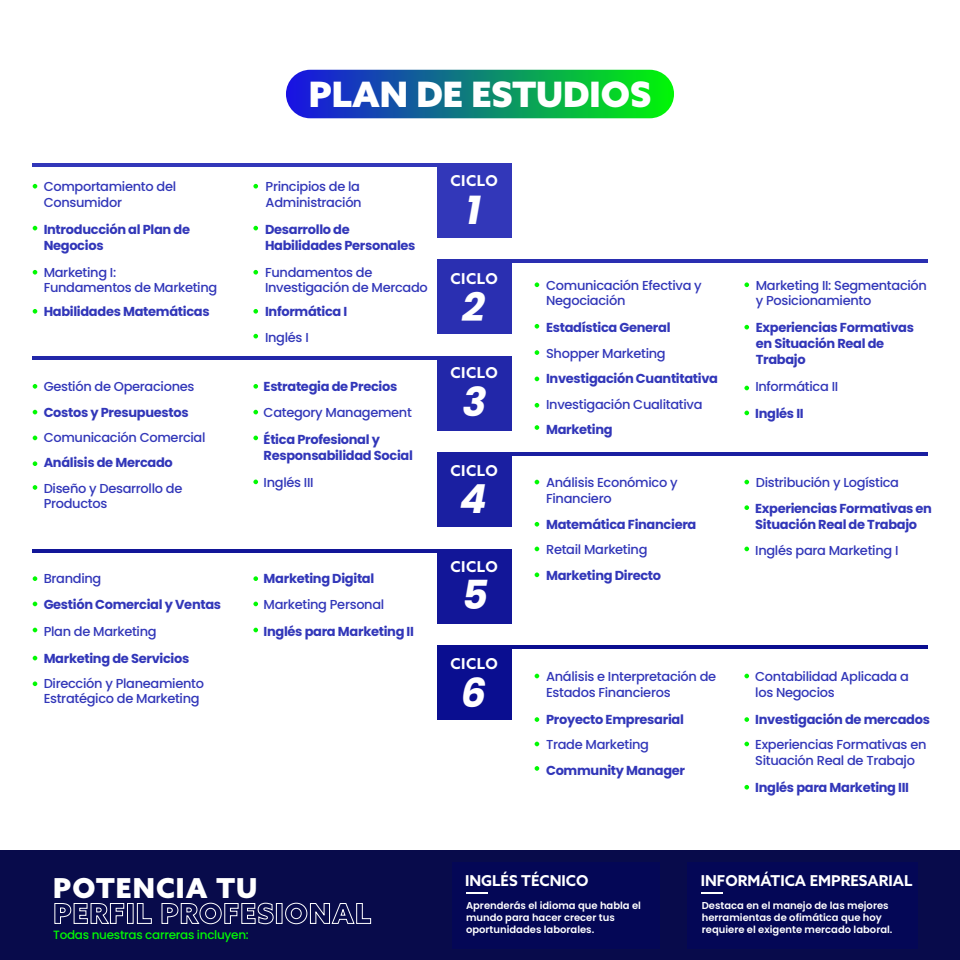
<style>
.page{position:relative;width:960px;height:960px;background:#fff}
.page>*{position:absolute;margin:0;border:0;box-sizing:border-box;transform-origin:0 0}
.t1{font:italic 700 40px "Poppins";color:#fff}
.t2{font:900 35px "Azo Sans";color:#fff}
.t3{font:900 27.5px "Azo Sans";letter-spacing:.04em;color:#fff}
.t4{font:700 15px "Azo Sans";color:#fff}
.t5{font:500 13px/15.6px "Poppins";letter-spacing:-.025em;color:#3237b9}
.t6{font:700 13px/16px "Poppins";letter-spacing:-.025em;color:#3237b9}
.t7{font:500 12px "Poppins";letter-spacing:-.025em;color:#01f903}
.t8{font:600 10px/12px "Poppins";color:#fff}
</style>
<div class="page">
<svg style="left:286px;top:70px;width:388px;height:48px;background:#138678"></svg>
<div style="left:437px;top:163px;width:75px;height:74px;background:#3237b9"></div>
<div style="left:437px;top:260px;width:75px;height:74px;background:#2a2fb1"></div>
<div style="left:437px;top:356px;width:75px;height:74px;background:#2227a9"></div>
<div style="left:437px;top:453px;width:75px;height:74px;background:#1a1fa1"></div>
<div style="left:437px;top:549px;width:75px;height:74px;background:#121698"></div>
<div style="left:437px;top:646px;width:75px;height:74px;background:#0a0e90"></div>
<hr style="left:33px;top:163px;width:427px;height:3px;background:#3237b9">
<hr style="left:33px;top:549px;width:427px;height:3px;background:#121698">
<hr style="left:33px;top:356px;width:479px;height:3px;background:#2227a9">
<hr style="left:437px;top:260px;width:490px;height:3px;background:#2a2fb1">
<hr style="left:437px;top:453px;width:490px;height:3px;background:#1a1fa1">
<hr style="left:437px;top:646px;width:490px;height:3px;background:#0a0e90">
<svg style="left:33px;top:184px;width:4px;height:5px"></svg>
<svg style="left:253px;top:184px;width:5px;height:5px"></svg>
<svg style="left:33px;top:226px;width:4px;height:4px"></svg>
<svg style="left:253px;top:226px;width:5px;height:4px"></svg>
<svg style="left:33px;top:270px;width:4px;height:5px"></svg>
<svg style="left:253px;top:270px;width:5px;height:5px"></svg>
<svg style="left:33px;top:309px;width:4px;height:5px"></svg>
<svg style="left:253px;top:309px;width:5px;height:5px"></svg>
<svg style="left:253px;top:334px;width:5px;height:4px"></svg>
<svg style="left:253px;top:384px;width:5px;height:5px"></svg>
<svg style="left:253px;top:576px;width:5px;height:5px"></svg>
<svg style="left:535px;top:282px;width:4px;height:5px"></svg>
<svg style="left:535px;top:324px;width:4px;height:5px"></svg>
<svg style="left:535px;top:350px;width:4px;height:5px"></svg>
<svg style="left:535px;top:377px;width:4px;height:4px"></svg>
<svg style="left:535px;top:403px;width:4px;height:5px"></svg>
<svg style="left:535px;top:425px;width:4px;height:5px"></svg>
<svg style="left:535px;top:480px;width:4px;height:4px"></svg>
<svg style="left:535px;top:674px;width:4px;height:4px"></svg>
<svg style="left:33px;top:384px;width:4px;height:5px"></svg>
<svg style="left:253px;top:410px;width:5px;height:4px"></svg>
<svg style="left:33px;top:410px;width:4px;height:4px"></svg>
<svg style="left:253px;top:436px;width:5px;height:4px"></svg>
<svg style="left:253px;top:480px;width:5px;height:4px"></svg>
<svg style="left:33px;top:436px;width:4px;height:4px"></svg>
<svg style="left:33px;top:461px;width:4px;height:5px"></svg>
<svg style="left:33px;top:485px;width:4px;height:5px"></svg>
<svg style="left:33px;top:576px;width:4px;height:5px"></svg>
<svg style="left:253px;top:602px;width:5px;height:4px"></svg>
<svg style="left:33px;top:602px;width:4px;height:4px"></svg>
<svg style="left:253px;top:628px;width:5px;height:4px"></svg>
<svg style="left:33px;top:628px;width:4px;height:4px"></svg>
<svg style="left:33px;top:656px;width:4px;height:4px"></svg>
<svg style="left:33px;top:681px;width:4px;height:5px"></svg>
<svg style="left:744px;top:282px;width:5px;height:5px"></svg>
<svg style="left:744px;top:325px;width:5px;height:4px"></svg>
<svg style="left:744px;top:386px;width:5px;height:4px"></svg>
<svg style="left:744px;top:411px;width:5px;height:4px"></svg>
<svg style="left:744px;top:480px;width:5px;height:4px"></svg>
<svg style="left:535px;top:522px;width:4px;height:5px"></svg>
<svg style="left:535px;top:547px;width:4px;height:4px"></svg>
<svg style="left:535px;top:573px;width:4px;height:4px"></svg>
<svg style="left:744px;top:505px;width:5px;height:5px"></svg>
<svg style="left:744px;top:547px;width:5px;height:4px"></svg>
<svg style="left:744px;top:674px;width:5px;height:4px"></svg>
<svg style="left:535px;top:717px;width:4px;height:5px"></svg>
<svg style="left:744px;top:717px;width:5px;height:5px"></svg>
<svg style="left:535px;top:742px;width:4px;height:4px"></svg>
<svg style="left:535px;top:766px;width:4px;height:5px"></svg>
<svg style="left:744px;top:742px;width:5px;height:4px"></svg>
<svg style="left:744px;top:785px;width:5px;height:5px"></svg>
<div style="left:0;top:850px;width:960px;height:110px;background:#080b4b"></div>
<svg style="left:54px;top:903px;width:70px;height:21px"></svg>
<div style="left:127px;top:903px;width:6px;height:21px;border:1px solid #fff"></div>
<svg style="left:137px;top:903px;width:15px;height:21px"></svg>
<svg style="left:161px;top:903px;width:113px;height:21px"></svg>
<div style="left:276px;top:903px;width:6px;height:21px;border:1px solid #fff"></div>
<svg style="left:285px;top:903px;width:86px;height:21px"></svg>
<div style="left:453px;top:863px;width:207px;height:86px;background:#040756"></div>
<div style="left:687px;top:863px;width:231px;height:86px;background:#040756"></div>
<svg style="left:466px;top:893px;width:22px;height:1px"></svg>
<svg style="left:701px;top:893px;width:22px;height:1px"></svg>
<p class="t5" style="left:44px;top:179px;width:134px">Comportamiento del<br>Consumidor</p>
<p class="t6" style="left:44px;top:221px;width:148px">Introducción al Plan de<br>Negocios</p>
<h2 class="t2" style="left:309px;top:71px;width:344px">PLAN DE ESTUDIOS</h2>
<p class="t5" style="left:266px;top:179px;width:98px">Principios de la<br>Administración</p>
<p class="t6" style="left:265px;top:221px;width:152px">Desarrollo de<br>Habilidades Personales</p>
<p class="t4" style="left:450px;top:171px;width:49px">CICLO</p>
<h1 class="t1" style="left:466px;top:186px;width:17px">1</h1>
<p class="t5" style="left:44px;top:265px;width:175px">Marketing I:<br>Fundamentos de Marketing</p>
<p class="t6" style="left:44px;top:303px;width:167px">Habilidades Matemáticas</p>
<p class="t5" style="left:265px;top:265px;width:164px">Fundamentos de<br>Investigación de Mercado</p>
<p class="t6" style="left:265px;top:303px;width:84px">Informática I</p>
<p class="t5" style="left:265px;top:330px;width:45px">Inglés I</p>
<p class="t5" style="left:44px;top:378px;width:152px">Gestión de Operaciones</p>
<p class="t5" style="left:44px;top:430px;width:163px">Comunicación Comercial</p>
<p class="t6" style="left:264px;top:378px;width:135px">Estrategia de Precios</p>
<p class="t6" style="left:264px;top:431px;width:151px">Ética Profesional y<br>Responsabilidad Social</p>
<p class="t6" style="left:44px;top:404px;width:147px">Costos y Presupuestos</p>
<p class="t6" style="left:44px;top:455px;width:131px">Análisis de Mercado</p>
<p class="t5" style="left:44px;top:481px;width:140px">Diseño y Desarrollo de<br>Productos</p>
<p class="t5" style="left:264px;top:475px;width:51px">Inglés III</p>
<p class="t5" style="left:264px;top:404px;width:150px">Category Management</p>
<p class="t6" style="left:264px;top:571px;width:112px">Marketing Digital</p>
<p class="t5" style="left:44px;top:571px;width:59px">Branding</p>
<p class="t5" style="left:44px;top:623px;width:115px">Plan de Marketing</p>
<p class="t6" style="left:44px;top:597px;width:179px">Gestión Comercial y Ventas</p>
<p class="t5" style="left:264px;top:597px;width:122px">Marketing Personal</p>
<p class="t6" style="left:44px;top:650px;width:147px">Marketing de Servicios</p>
<p class="t6" style="left:264px;top:623px;width:152px">Inglés para Marketing II</p>
<p class="t5" style="left:44px;top:675px;width:162px">Dirección y Planeamiento<br>Estratégico de Marketing</p>
<p class="t4" style="left:450px;top:269px;width:49px">CICLO</p>
<h1 class="t1" style="left:462px;top:284px;width:24px">2</h1>
<p class="t4" style="left:450px;top:363px;width:49px">CICLO</p>
<h1 class="t1" style="left:462px;top:378px;width:26px">3</h1>
<p class="t4" style="left:450px;top:461px;width:49px">CICLO</p>
<h1 class="t1" style="left:460px;top:476px;width:29px">4</h1>
<p class="t4" style="left:450px;top:556px;width:49px">CICLO</p>
<h1 class="t1" style="left:462px;top:572px;width:27px">5</h1>
<p class="t4" style="left:450px;top:654px;width:49px">CICLO</p>
<h1 class="t1" style="left:461px;top:669px;width:27px">6</h1>
<p class="t5" style="left:546px;top:277px;width:157px">Comunicación Efectiva y<br>Negociación</p>
<p class="t5" style="left:546px;top:346px;width:121px">Shopper Marketing</p>
<p class="t6" style="left:546px;top:319px;width:126px">Estadística General</p>
<p class="t5" style="left:756px;top:277px;width:173px">Marketing II: Segmentación y Posicionamiento</p>
<p class="t6" style="left:756px;top:319px;width:160px">Experiencias Formativas en Situación Real de<br>Trabajo</p>
<p class="t6" style="left:546px;top:371px;width:174px">Investigación Cuantitativa</p>
<p class="t5" style="left:755px;top:379px;width:84px">Informática II</p>
<p class="t6" style="left:755px;top:406px;width:50px">Inglés II</p>
<p class="t5" style="left:546px;top:396px;width:158px">Investigación Cualitativa</p>
<p class="t6" style="left:546px;top:422px;width:68px">Marketing</p>
<p class="t5" style="left:546px;top:475px;width:133px">Análisis Económico y<br>Financiero</p>
<p class="t6" style="left:546px;top:517px;width:152px">Matemática Financiera</p>
<p class="t6" style="left:546px;top:567px;width:117px">Marketing Directo</p>
<p class="t5" style="left:546px;top:542px;width:103px">Retail Marketing</p>
<p class="t5" style="left:546px;top:669px;width:172px">Análisis e Interpretación de<br>Estados Financieros</p>
<p class="t6" style="left:546px;top:712px;width:139px">Proyecto Empresarial</p>
<p class="t6" style="left:546px;top:762px;width:141px">Community Manager</p>
<p class="t5" style="left:546px;top:737px;width:104px">Trade Marketing</p>
<p class="t5" style="left:756px;top:475px;width:145px">Distribución y Logística</p>
<p class="t6" style="left:755px;top:500px;width:178px">Experiencias Formativas en<br>Situación Real de Trabajo</p>
<p class="t5" style="left:755px;top:543px;width:145px">Inglés para Marketing I</p>
<p class="t5" style="left:755px;top:669px;width:155px">Contabilidad Aplicada a los Negocios</p>
<p class="t6" style="left:755px;top:712px;width:176px">Investigación de mercados</p>
<p class="t5" style="left:755px;top:737px;width:173px">Experiencias Formativas en<br>Situación Real de Trabajo</p>
<p class="t6" style="left:755px;top:780px;width:155px">Inglés para Marketing III</p>
<h3 class="t3" style="left:53px;top:870px;width:206px">POTENCIA TU</h3>
<p class="t7" style="left:53px;top:928px;width:197px">Todas nuestras carreras incluyen:</p>
<p class="t4" style="left:465px;top:871px;width:125px">INGLÉS TÉCNICO</p>
<p class="t8" style="left:466px;top:900px;width:177px">Aprenderás el idioma que habla el mundo para hacer crecer tus oportunidades laborales.</p>
<p class="t4" style="left:701px;top:871px;width:213px">INFORMÁTICA EMPRESARIAL</p>
<p class="t8" style="left:702px;top:900px;width:192px">Destaca en el manejo de las mejores herramientas de ofimática que hoy requiere el exigente mercado laboral.</p>
</div>
